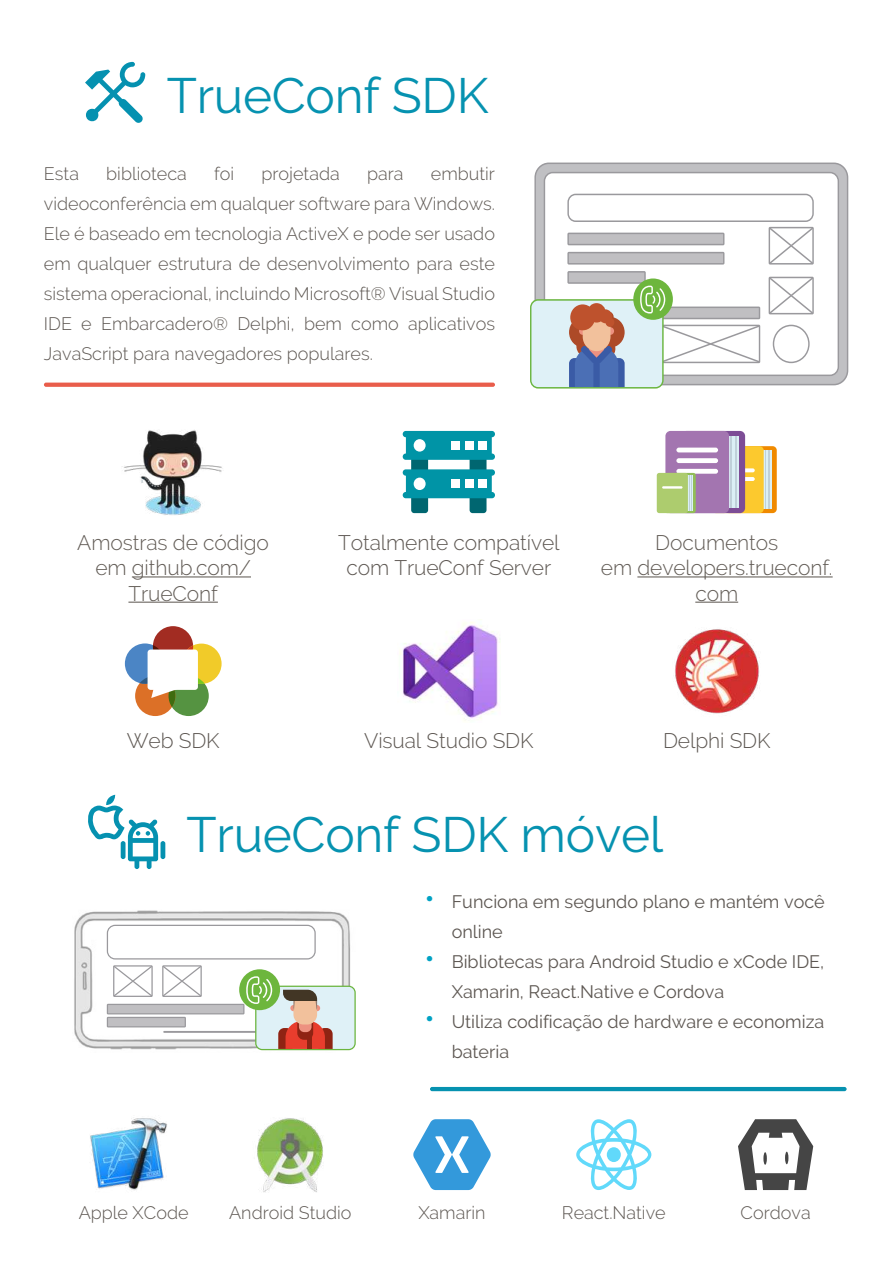
<style>
.page{position:relative;width:893px;height:1263px;background:#fff}
.page>*{position:absolute;margin:0;border:0;box-sizing:border-box;transform-origin:0 0}
.t1{font:49.5px "Raleway";letter-spacing:-.005em;color:#0692b0}
.t2{font:300 21px/25.2px "Raleway";letter-spacing:-.005em;color:#625c56;text-align:center}
.t3{font:300 21px/25.2px "Raleway";letter-spacing:-.005em;color:#5d5752;text-align:center}
.t4{font:300 18px/30px "Raleway";color:#5d5752;text-align:justify}
.t5{font:18px/30px "Raleway";color:#5d5752}
.s1{font-weight:600;font-size:27px;color:#00a2c4}
</style>
<div class="page">
<svg style="left:44px;top:383px;width:451px;height:4px;fill:#e95d4b"></svg>
<hr style="left:430px;top:1087px;width:417px;height:4px;background:#0692b0;border-radius:2px">
<img style="left:90px;top:1118px;width:77px;height:72px">
<img style="left:257px;top:1118px;width:66px;height:74px">
<img style="left:399px;top:622px;width:101px;height:99px">
<img style="left:675px;top:629px;width:85px;height:85px">
<img style="left:74px;top:910px;width:277px;height:141px">
<div style="left:86px;top:1017px;width:6px;height:17px;background:#fff"></div>
<div style="left:85px;top:926px;width:6px;height:20px;background:#fff"></div>
<svg style="left:107px;top:925px;width:209px;height:34px"></svg>
<svg style="left:107px;top:965px;width:249px;height:85px"></svg>
<div style="left:535px;top:163px;width:313px;height:222px;background:#c0c0c3;border-radius:14px"></div>
<div style="left:544px;top:173px;width:294px;height:202px;background:#fff;border-radius:8px"></div>
<div style="left:544px;top:172px;width:295px;height:204px;border:1px solid #9a999d;border-radius:8px"></div>
<svg style="left:567px;top:194px;width:247px;height:71px"></svg>
<svg style="left:768px;top:276px;width:46px;height:39px"></svg>
<svg style="left:773px;top:325px;width:37px;height:38px"></svg>
<svg style="left:530px;top:271px;width:231px;height:118px"></svg>
<svg style="left:85px;top:62px;width:60px;height:61px"></svg>
<hr style="left:161px;top:841px;width:4px;height:18px;background:#0591b0;border-radius:2px">
<svg style="left:88px;top:795px;width:70px;height:74px"></svg>
<hr style="left:132px;top:576px;width:119px;height:1px;background:#625c56">
<hr style="left:128px;top:602px;width:90px;height:1px;background:#625c56">
<hr style="left:637px;top:576px;width:196px;height:1px;background:#625c56">
<hr style="left:695px;top:602px;width:43px;height:1px;background:#625c56">
<img style="left:122px;top:430px;width:100px;height:85px">
<svg style="left:403px;top:431px;width:92px;height:82px"></svg>
<div style="left:414px;top:478px;width:12px;height:12px;background:#fff;border-radius:50%"></div>
<div style="left:451px;top:480px;width:9px;height:8px;background:#fff"></div>
<div style="left:465px;top:480px;width:8px;height:8px;background:#fff"></div>
<div style="left:478px;top:480px;width:8px;height:8px;background:#fff"></div>
<div style="left:725px;top:446px;width:52px;height:67px;background:#f08a00;border-radius:4px"></div>
<div style="left:720px;top:450px;width:52px;height:59px;background:#dbf0f5"></div>
<div style="left:718px;top:450px;width:52px;height:59px;background:#bfd1d9"></div>
<div style="left:716px;top:450px;width:52px;height:59px;background:linear-gradient(to bottom,#dbf0f5,#dbf0f5)"></div>
<div style="left:712px;top:446px;width:52px;height:67px;background:#fcc92e;border-radius:4px"></div>
<svg style="left:721px;top:468px;width:34px;height:4px"></svg>
<svg style="left:721px;top:477px;width:34px;height:4px"></svg>
<div style="left:681px;top:431px;width:64px;height:82px;background:#7d4d96;border-radius:5px"></div>
<div style="left:675px;top:436px;width:64px;height:72px;background:#dbf0f5"></div>
<div style="left:673px;top:436px;width:64px;height:72px;background:linear-gradient(to bottom,#bfd1d9,#bfd1d9)"></div>
<div style="left:671px;top:436px;width:63px;height:72px;background:#dbf0f5"></div>
<div style="left:669px;top:436px;width:63px;height:72px;background:#cadbe4"></div>
<div style="left:665px;top:431px;width:64px;height:82px;background:#a375b0;border-radius:5px"></div>
<hr style="left:676px;top:448px;width:42px;height:4px;background:#fff;border-radius:2px">
<div style="left:676px;top:458px;width:42px;height:5px;background:#fff;border-radius:2px"></div>
<div style="left:676px;top:469px;width:42px;height:5px;background:#fff;border-radius:2px"></div>
<div style="left:665px;top:473px;width:31px;height:40px;background:#91bd57;border-radius:3px"></div>
<div style="left:662px;top:475px;width:31px;height:36px;background:#dbf0f5"></div>
<div style="left:661px;top:475px;width:31px;height:36px;background:linear-gradient(to bottom,#bfd1d9,#bfd1d9)"></div>
<div style="left:658px;top:475px;width:31px;height:36px;background:#dbf0f5"></div>
<div style="left:657px;top:473px;width:31px;height:40px;background:#adcc6e;border-radius:3px"></div>
<hr style="left:662px;top:486px;width:20px;height:3px;background:#fff">
<svg style="left:576px;top:1119px;width:75px;height:71px"></svg>
<div style="left:607px;top:1147px;width:14px;height:15px;background:#61d9fa;border-radius:50%"></div>
<svg style="left:413px;top:1119px;width:78px;height:71px"></svg>
<svg style="left:738px;top:1119px;width:75px;height:71px"></svg>
<div style="left:169px;top:676px;width:40px;height:40px;background:#559341;border-radius:50%"></div>
<div style="left:135px;top:676px;width:40px;height:40px;background:#dc7027;border-radius:50%"></div>
<svg style="left:169px;top:685px;width:6px;height:22px"></svg>
<div style="left:125px;top:643px;width:40px;height:41px;background:#4b85c5;border-radius:50%"></div>
<div style="left:153px;top:626px;width:40px;height:40px;background:#a22c22;border-radius:50%"></div>
<div style="left:181px;top:644px;width:41px;height:40px;background:#f1cb29;border-radius:50%"></div>
<svg style="left:140px;top:645px;width:65px;height:53px"></svg>
<h1 class="t1" style="left:167px;top:67px;width:323px">TrueConf SDK</h1>
<p class="t4" style="left:44px;top:159px;width:37px">Esta</p>
<p class="t4" style="left:106px;top:159px;width:82px">biblioteca</p>
<p class="t4" style="left:214px;top:159px;width:22px">foi</p>
<p class="t4" style="left:261px;top:159px;width:80px">projetada</p>
<p class="t4" style="left:367px;top:159px;width:38px">para</p>
<p class="t4" style="left:44px;top:159px;width:453px;text-indent:387px">embutir videoconferência em qualquer software para Windows.<br>Ele é baseado em tecnologia ActiveX e pode ser usado em qualquer estrutura de desenvolvimento para este sistema operacional, incluindo Microsoft® Visual Studio IDE e Embarcadero® Delphi, bem como aplicativos JavaScript para navegadores populares.</p>
<p class="t2" style="left:77px;top:530px;width:193px">Amostras de código em github.com/<br>TrueConf</p>
<p class="t3" style="left:338px;top:530px;width:223px">Totalmente compatível com TrueConf Server</p>
<p class="t2" style="left:601px;top:530px;width:233px">Documentos<br>em developers.trueconf. com</p>
<p class="t3" style="left:127px;top:728px;width:94px">Web SDK</p>
<p class="t3" style="left:364px;top:728px;width:171px">Visual Studio SDK</p>
<p class="t3" style="left:663px;top:728px;width:109px">Delphi SDK</p>
<h1 class="t1" style="left:187px;top:806px;width:478px">TrueConf SDK móvel</h1>
<p class="t5" style="left:452px;top:887px;width:375px;text-indent:-27px"><span class="s1">•</span> Funciona em segundo plano e mantém você online</p>
<p class="t5" style="left:452px;top:947px;width:374px;text-indent:-27px"><span class="s1">•</span> Bibliotecas para Android Studio e xCode IDE,<br>Xamarin, React.Native e Cordova</p>
<p class="t5" style="left:452px;top:1007px;width:374px;text-indent:-27px"><span class="s1">•</span> Utiliza codificação de hardware e economiza bateria</p>
<p class="t4" style="left:79px;top:1197px;width:111px">Apple XCode</p>
<p class="t4" style="left:229px;top:1197px;width:124px">Android Studio</p>
<p class="t4" style="left:418px;top:1197px;width:69px">Xamarin</p>
<p class="t4" style="left:562px;top:1197px;width:105px">React.Native</p>
<p class="t4" style="left:741px;top:1197px;width:72px">Cordova</p>
</div>
